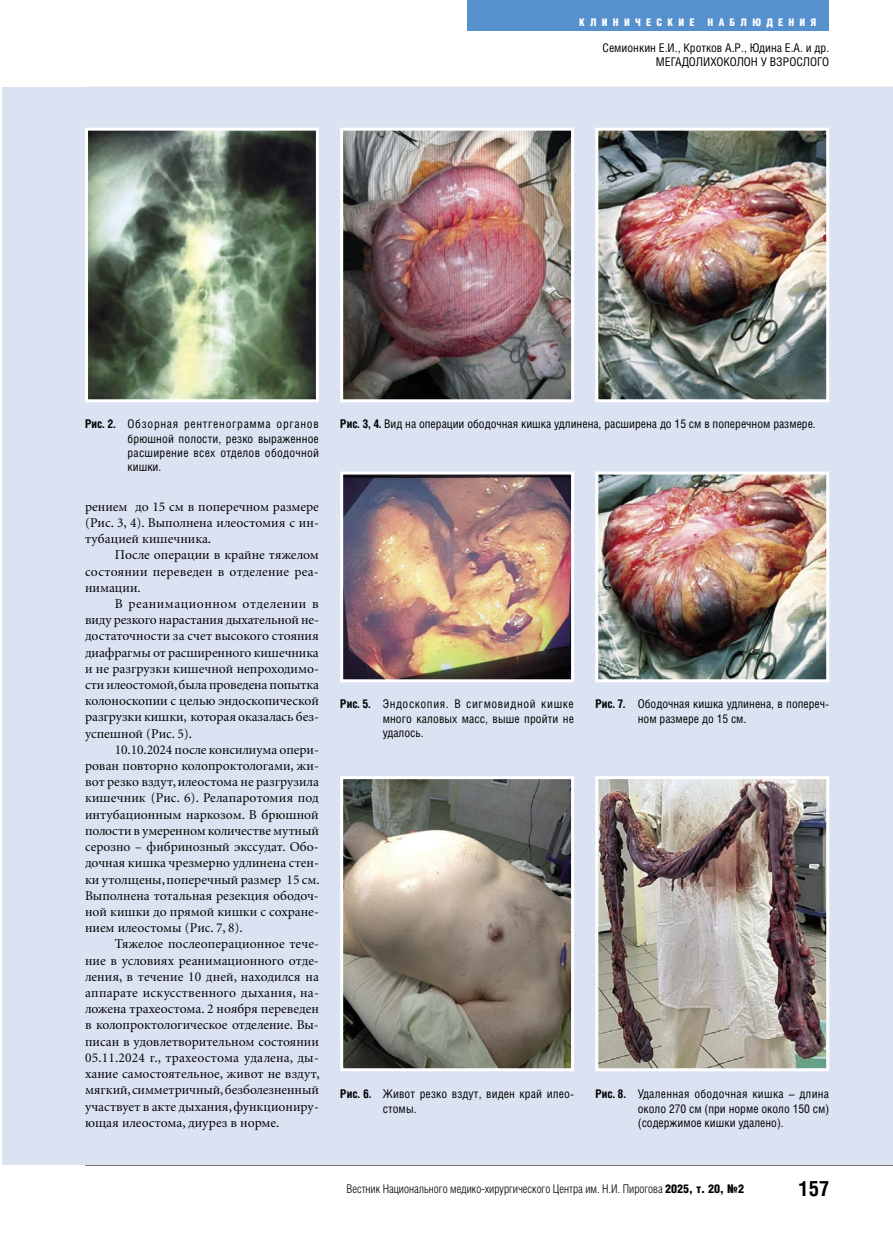
<style>
.page{position:relative;width:893px;height:1234px;background:#fff}
.page>*{position:absolute;margin:0;border:0;box-sizing:border-box;transform-origin:0 0}
.t1{font:700 21px "Helios Cond";color:#000}
.main_text_material{font:13.5px/16.2px "Minion Cyr";color:#000;text-align:justify}
.ris_name{font:12px/14.4px "Helios Cond";color:#000;text-align:justify}
.t2{font:300 12px "Helios Cond";color:#000}
.t3{font:900 10.5px "Helios Cond";letter-spacing:.5em;color:#fff}
.s1{font-weight:700}
.s2{font-weight:900}
</style>
<div class="page">
<hr style="left:85px;top:1164px;width:808px;height:1px;background:#000">
<div style="left:468px;top:0;width:361px;height:30px;background:#5691ce"></div>
<div style="left:2px;top:87px;width:891px;height:1077px;background:#dbe2f2"></div>
<img style="left:89px;top:132px;width:226px;height:266px">
<div style="left:85px;top:128px;width:234px;height:274px;border:3px solid #fff"></div>
<img style="left:344px;top:132px;width:226px;height:266px">
<div style="left:340px;top:128px;width:234px;height:274px;border:3px solid #fff"></div>
<img style="left:599px;top:132px;width:226px;height:266px">
<div style="left:595px;top:128px;width:234px;height:274px;border:3px solid #fff"></div>
<img style="left:344px;top:475px;width:226px;height:203px">
<div style="left:340px;top:471px;width:234px;height:211px;border:3px solid #fff"></div>
<img style="left:344px;top:780px;width:226px;height:286px">
<div style="left:340px;top:776px;width:234px;height:294px;border:3px solid #fff"></div>
<img style="left:599px;top:475px;width:226px;height:203px">
<div style="left:595px;top:471px;width:234px;height:211px;border:3px solid #fff"></div>
<img style="left:599px;top:780px;width:226px;height:286px">
<div style="left:595px;top:776px;width:234px;height:294px;border:3px solid #fff"></div>
<p class="t3" style="left:579px;top:16px;width:117px">КЛИНИЧЕСКИЕ</p>
<p class="t3" style="left:708px;top:16px;width:110px">НАБЛЮДЕНИЯ</p>
<p class="ris_name" style="left:603px;top:40px;width:228px">Семионкин Е.И., Кротков А.Р., Юдина Е.А. и др.</p>
<p class="ris_name" style="left:656px;top:55px;width:175px">МЕГАДОЛИХОКОЛОН У ВЗРОСЛОГО</p>
<p class="ris_name" style="left:128px;top:416px;width:193px;text-indent:-43px"><span class="s1">Рис. 2.</span> Обзорная рентгенограмма органов брюшной полости, резко выраженное расширение всех отделов ободочной кишки.</p>
<p class="ris_name" style="left:340px;top:416px;width:477px"><span class="s1">Рис. 3, 4.</span> Вид на операции ободочная кишка удлинена, расширена до 15 см в поперечном размере.</p>
<p class="main_text_material" style="left:85px;top:498px;width:235px">рением до 15 см в поперечном размере (Рис. 3, 4). Выполнена илеостомия с ин&shy;тубацией кишечника.</p>
<p class="main_text_material" style="left:85px;top:546px;width:235px;text-indent:30px">После операции в крайне тяжелом состоянии переведен в отделение реа&shy;нимации.</p>
<p class="main_text_material" style="left:85px;top:595px;width:235px;text-indent:30px">В реанимационном отделении в виду резкого нарастания дыхательной не&shy;достаточности за счет высокого стояния диафрагмы от расширенного кишечника и не разгрузки кишечной непроходимо&shy;сти илеостомой, была проведена попытка колоноскопии с целью эндоскопической разгрузки кишки, которая оказалась без&shy;успешной (Рис. 5).</p>
<p class="main_text_material" style="left:85px;top:741px;width:236px;text-indent:30px">10.10.2024 после консилиума опери&shy;рован повторно колопроктологами, жи&shy;вот резко вздут, илеостома не разгрузила кишечник (Рис. 6). Релапаротомия под интубационным наркозом. В брюшной полости в умеренном количестве мутный серозно – фибринозный экссудат. Обо&shy;дочная кишка чрезмерно удлинена стен&shy;ки утолщены, поперечный размер 15 см.<br>Выполнена тотальная резекция ободоч&shy;ной кишки до прямой кишки с сохране&shy;нием илеостомы (Рис. 7, 8).</p>
<p class="main_text_material" style="left:85px;top:935px;width:236px;text-indent:30px">Тяжелое послеоперационное тече&shy;ние в условиях реанимационного отде&shy;ления, в течение 10 дней, находился на аппарате искусственного дыхания, на&shy;ложена трахеостома. 2 ноября переведен в колопроктологическое отделение. Вы&shy;писан в удовлетворительном состоянии 05.11.2024 г., трахеостома удалена, ды&shy;хание самостоятельное, живот не вздут, мягкий, симметричный, безболезненный участвует в акте дыхания, функциониру&shy;ющая илеостома, диурез в норме.</p>
<p class="ris_name" style="left:383px;top:696px;width:193px;text-indent:-43px"><span class="s1">Рис. 5.</span> Эндоскопия. В сигмовидной кишке много каловых масс, выше пройти не удалось.</p>
<p class="ris_name" style="left:638px;top:696px;width:193px;text-indent:-43px"><span class="s1">Рис. 7.</span> Ободочная кишка удлинена, в попереч&shy;ном размере до 15 см.</p>
<p class="ris_name" style="left:383px;top:1086px;width:193px;text-indent:-43px"><span class="s1">Рис. 6.</span> Живот резко вздут, виден край илео&shy;стомы.</p>
<p class="ris_name" style="left:638px;top:1086px;width:193px;text-indent:-43px"><span class="s1">Рис. 8.</span> Удаленная ободочная кишка – длина около 270 см (при норме около 150 см) (содержимое кишки удалено).</p>
<p class="t2" style="left:346px;top:1181px;width:399px">Вестник Национального медико-хирургического Центра им. Н.И. Пирогова <span class="s2">2025, т. 20, №2</span></p>
<p class="t1" style="left:799px;top:1175px;width:32px">157</p>
</div>
